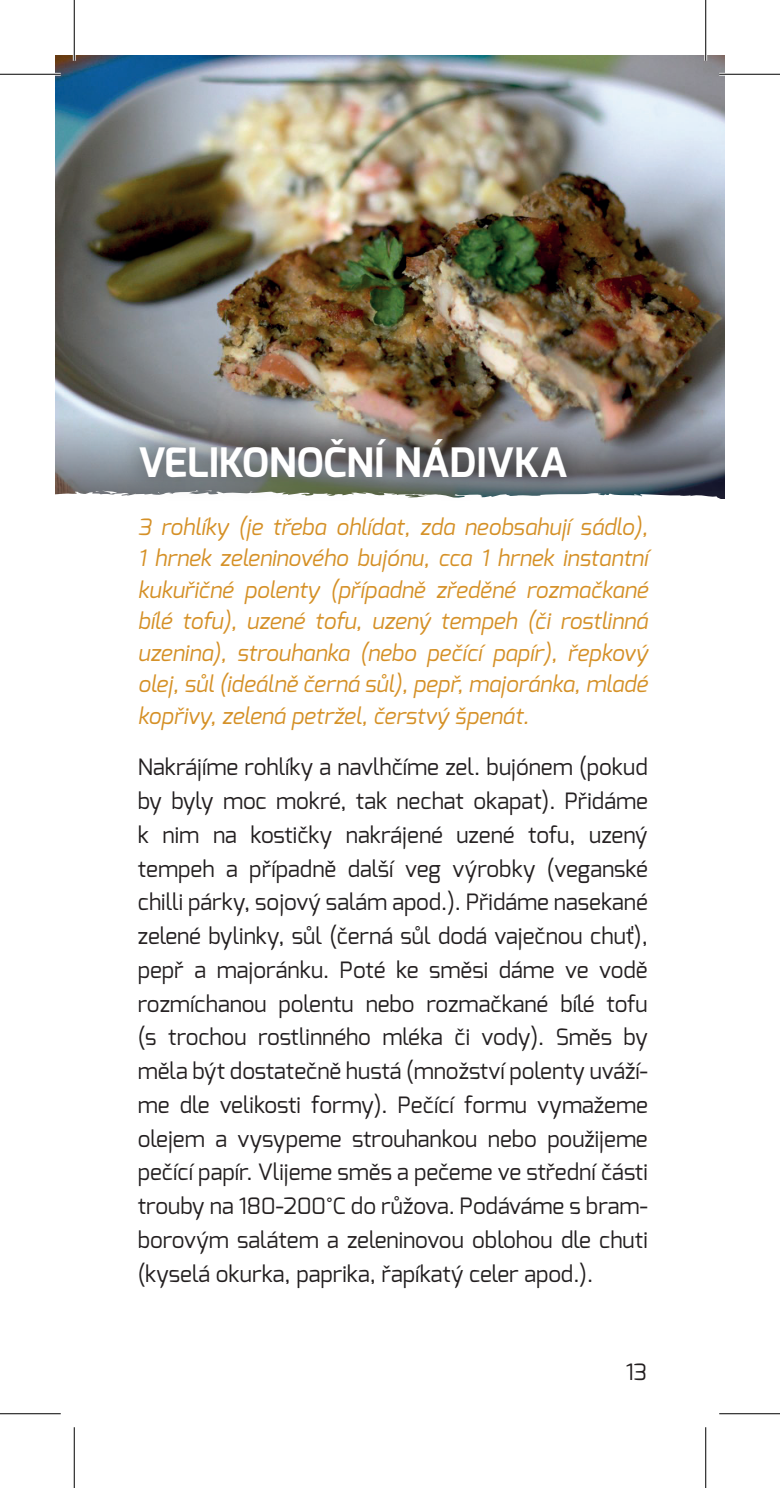
<style>
.page{position:relative;width:780px;height:1488px;background:#fff}
.page>*{position:absolute;margin:0;border:0;box-sizing:border-box;transform-origin:0 0}
.t1{font:700 40.5px "Exo";color:#fff}
.t2{font:22.5px/33.8px "Exo";color:#231f20;text-align:justify}
.t3{font:italic 22.5px/31.5px "Exo";color:#d59026;text-align:justify}
</style>
<div class="page">
<img style="left:55px;top:55px;width:670px;height:361px">
<svg style="left:55px;top:416px;width:670px;height:74px;background:#878e99"></svg>
<svg style="left:55px;top:490px;width:670px;height:9px"></svg>
<img style="left:104px;top:405px;width:578px;height:94px">
<hr style="left:0;top:73px;width:61px;height:3px;background:#fff">
<hr style="left:719px;top:73px;width:61px;height:3px;background:#fff">
<hr style="left:73px;top:0;width:3px;height:61px;background:#fff">
<hr style="left:704px;top:0;width:3px;height:61px;background:#fff">
<hr style="left:0;top:74px;width:61px;height:1px;background:#000">
<hr style="left:719px;top:74px;width:61px;height:1px;background:#000">
<hr style="left:0;top:1413px;width:61px;height:1px;background:#000">
<hr style="left:719px;top:1413px;width:61px;height:1px;background:#000">
<hr style="left:74px;top:0;width:1px;height:61px;background:#000">
<hr style="left:74px;top:1427px;width:1px;height:61px;background:#000">
<hr style="left:705px;top:0;width:1px;height:61px;background:#000">
<hr style="left:705px;top:1427px;width:1px;height:61px;background:#000">
<h1 class="t1" style="left:138px;top:436px;width:431px">VELIKONOČNÍ NÁDIVKA</h1>
<p class="t3" style="left:138px;top:511px;width:512px">3 rohlíky (je třeba ohlídat, zda neobsahují sádlo), 1 hrnek zeleninového bujónu, cca 1 hrnek instantní kukuřičné polenty (případně zředěné rozmačkané bílé tofu), uzené tofu, uzený tempeh (či rostlinná uzenina), strouhanka (nebo pečící papír), řepkový olej, sůl (ideálně černá sůl), pepř, majoránka, mladé kopřivy, zelená petržel, čerstvý špenát.</p>
<p class="t2" style="left:138px;top:750px;width:512px">Nakrájíme rohlíky a navlhčíme zel. bujónem (pokud by byly moc mokré, tak nechat okapat). Přidáme k nim na kostičky nakrájené uzené tofu, uzený tempeh a případně další veg výrobky (veganské chilli párky, sojový salám apod.). Přidáme nasekané zelené bylinky, sůl (černá sůl dodá vaječnou chuť), pepř a majoránku. Poté ke směsi dáme ve vodě rozmíchanou polentu nebo rozmačkané bílé tofu (s trochou rostlinného mléka či vody). Směs by měla být dostatečně hustá (množství polenty uváží&shy;me dle velikosti formy). Pečící formu vymažeme olejem a vysypeme strouhankou nebo použijeme pečící papír. Vlijeme směs a pečeme ve střední části trouby na 180-200°C do růžova. Podáváme s bram&shy;borovým salátem a zeleninovou oblohou dle chuti (kyselá okurka, paprika, řapíkatý celer apod.).</p>
<p class="t2" style="left:626px;top:1355px;width:23px">13</p>
</div>
